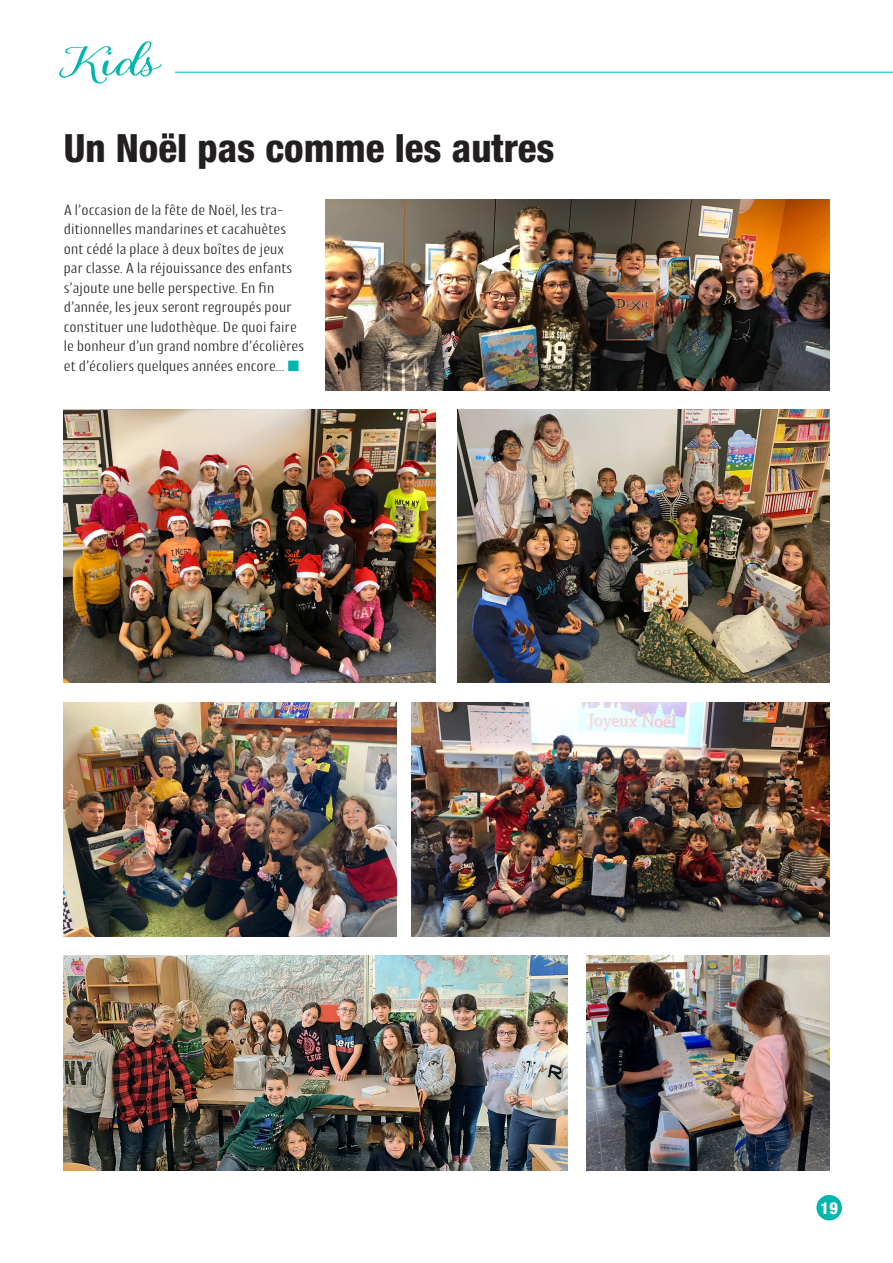
<style>
.page{position:relative;width:893px;height:1263px;background:#fff}
.page>*{position:absolute;margin:0;border:0;box-sizing:border-box;transform-origin:0 0}
.t1{font:51px "Looking Flowers Script";color:#00b7ae;scale:1.35 1}
.Titre_26_pts{font:800 condensed 39px "Helvetica Neue LT Std";color:#231f20}
.t2{font:800 condensed 16.5px "Helvetica Neue LT Std";color:#fff}
.t3{font:300 15px/19.5px "Cantiga";color:#231f20}
.s1{color:#00b7ae}
</style>
<div class="page">
<div style="left:816px;top:1195px;width:26px;height:25px;background:#00b7ae;border-radius:50%"></div>
<hr style="left:174px;top:72px;width:719px;height:1px;background:#00b7ae">
<img style="left:64px;top:956px;width:504px;height:214px">
<img style="left:64px;top:410px;width:372px;height:272px">
<img style="left:325px;top:199px;width:504px;height:191px">
<img style="left:64px;top:702px;width:332px;height:234px">
<img style="left:587px;top:956px;width:242px;height:214px">
<img style="left:457px;top:410px;width:372px;height:272px">
<img style="left:411px;top:702px;width:418px;height:234px">
<p class="t1" style="left:55px;top:28px;width:77px">Kids</p>
<p class="Titre_26_pts" style="left:64px;top:124px;width:492px">Un Noël pas comme les autres</p>
<p class="t3" style="left:64px;top:199px;width:242px">A l’occasion de la fête de Noël, les tra&shy;ditionnelles mandarines et cacahuètes ont cédé la place à deux boîtes de jeux par classe. A la réjouissance des enfants s’ajoute une belle perspective. En fin d’année, les jeux seront regroupés pour constituer une ludothèque. De quoi faire le bonheur d’un grand nombre d’écolières et d’écoliers quelques années encore… <span class="s1">■</span></p>
<p class="t2" style="left:820px;top:1197px;width:19px">19</p>
</div>
